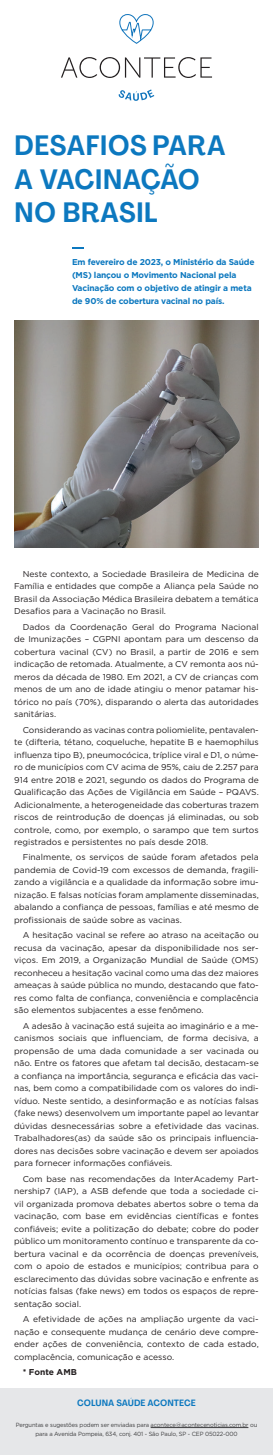
<style>
.page{position:relative;width:273px;height:1455px;background:#fff}
.page>*{position:absolute;margin:0;border:0;box-sizing:border-box;transform-origin:0 0}
.t1{font:700 27.6px/33.2px "Agrandir Text";color:#0c78bf}
.t2{font:700 9px "Agrandir Text";color:#0c78bf}
.TEXTO{font:8.5px/12.5px "Gotham";color:#231f20;text-align:justify}
.t3{font:700 8.5px/13px "Gotham";letter-spacing:-.02em;color:#0c78bf}
.TEXTO-2{font:700 8.5px "Gotham";color:#231f20}
.t4{font:6px/9px "Gotham";letter-spacing:-.02em;color:#3e3e3f;text-align:center;scale:.96 1}
</style>
<div class="page">
<svg style="left:61px;top:57px;width:150px;height:21px"></svg>
<svg style="left:118px;top:89px;width:36px;height:12px"></svg>
<svg style="left:119px;top:14px;width:35px;height:30px"></svg>
<div style="left:0;top:1388px;width:272px;height:66px;background:#e6e7e9"></div>
<hr style="left:150px;top:1427px;width:98px;height:1px;background:#3e3e3f">
<svg style="left:72px;top:247px;width:11px;height:2px"></svg>
<img style="left:14px;top:320px;width:244px;height:227px">
<p class="t1" style="left:14px;top:129px;width:212px">DESAFIOS PARA<br>A VACINAÇÃO<br>NO BRASIL</p>
<p class="t3" style="left:72px;top:255px;width:183px">Em fevereiro de 2023, o Ministério da Saúde (MS) lançou o Movimento Nacional pela Vacinação com o objetivo de atingir a meta de 90% de cobertura vacinal no país.</p>
<p class="TEXTO" style="left:14px;top:567px;width:245px;text-indent:9px">Neste contexto, a Sociedade Brasileira de Medicina de Família e entidades que compõe a Aliança pela Saúde no Brasil da Associação Médica Brasileira debatem a temática Desafios para a Vacinação no Brasil.</p>
<p class="TEXTO" style="left:14px;top:620px;width:245px;text-indent:9px">Dados da Coordenação Geral do Programa Nacional de Imunizações – CGPNI apontam para um descenso da cobertura vacinal (CV) no Brasil, a partir de 2016 e sem indicação de retomada. Atualmente, a CV remonta aos nú&shy;meros da década de 1980. Em 2021, a CV de crianças com menos de um ano de idade atingiu o menor patamar his&shy;tórico no país (70%), disparando o alerta das autoridades sanitárias.</p>
<p class="TEXTO" style="left:14px;top:723px;width:245px;text-indent:9px">Considerando as vacinas contra poliomielite, pentavalen&shy;te (difteria, tétano, coqueluche, hepatite B e haemophilus influenza tipo B), pneumocócica, tríplice viral e D1, o núme&shy;ro de municípios com CV acima de 95%, caiu de 2.257 para 914 entre 2018 e 2021, segundo os dados do Programa de Qualificação das Ações de Vigilância em Saúde – PQAVS.<br>Adicionalmente, a heterogeneidade das coberturas trazem riscos de reintrodução de doenças já eliminadas, ou sob controle, como, por exemplo, o sarampo que tem surtos registrados e persistentes no país desde 2018.</p>
<p class="TEXTO" style="left:14px;top:850px;width:245px;text-indent:9px">Finalmente, os serviços de saúde foram afetados pela pandemia de Covid-19 com excessos de demanda, fragili&shy;zando a vigilância e a qualidade da informação sobre imu&shy;nização. E falsas notícias foram amplamente disseminadas, abalando a confiança de pessoas, famílias e até mesmo de profissionais de saúde sobre as vacinas.</p>
<p class="TEXTO" style="left:14px;top:928px;width:245px;text-indent:9px">A hesitação vacinal se refere ao atraso na aceitação ou recusa da vacinação, apesar da disponibilidade nos ser&shy;viços. Em 2019, a Organização Mundial de Saúde (OMS) reconheceu a hesitação vacinal como uma das dez maiores ameaças à saúde pública no mundo, destacando que fato&shy;res como falta de confiança, conveniência e complacência são elementos subjacentes a esse fenômeno.</p>
<p class="TEXTO" style="left:14px;top:1019px;width:245px;text-indent:9px">A adesão à vacinação está sujeita ao imaginário e a me&shy;canismos sociais que influenciam, de forma decisiva, a propensão de uma dada comunidade a ser vacinada ou não. Entre os fatores que afetam tal decisão, destacam-se a confiança na importância, segurança e eficácia das vaci&shy;nas, bem como a compatibilidade com os valores do indi&shy;víduo. Neste sentido, a desinformação e as notícias falsas (fake news) desenvolvem um importante papel ao levantar dúvidas desnecessárias sobre a efetividade das vacinas.<br>Trabalhadores(as) da saúde são os principais influencia&shy;dores nas decisões sobre vacinação e devem ser apoiados para fornecer informações confiáveis.</p>
<p class="TEXTO" style="left:14px;top:1171px;width:245px;text-indent:9px">Com base nas recomendações da InterAcademy Part&shy;nership7 (IAP), a ASB defende que toda a sociedade ci&shy;vil organizada promova debates abertos sobre o tema da vacinação, com base em evidências científicas e fontes confiáveis; evite a politização do debate; cobre do poder público um monitoramento contínuo e transparente da co&shy;bertura vacinal e da ocorrência de doenças preveníveis, com o apoio de estados e municípios; contribua para o esclarecimento das dúvidas sobre vacinação e enfrente as notícias falsas (fake news) em todos os espaços de repre&shy;sentação social.</p>
<p class="TEXTO" style="left:14px;top:1312px;width:245px;text-indent:9px">A efetividade de ações na ampliação urgente da vaci&shy;nação e consequente mudança de cenário deve compre&shy;ender ações de conveniência, contexto de cada estado, complacência, comunicação e acesso.</p>
<p class="TEXTO-2" style="left:23px;top:1365px;width:55px">* Fonte AMB</p>
<p class="t2" style="left:77px;top:1396px;width:120px">COLUNA SAÚDE ACONTECE</p>
<p class="t4" style="left:16px;top:1419px;width:252px">Perguntas e sugestões podem ser enviadas para acontece@acontecenoticias.com.br ou para a Avenida Pompeia, 634, conj. 401 - São Paulo, SP - CEP 05022-000</p>
</div>
